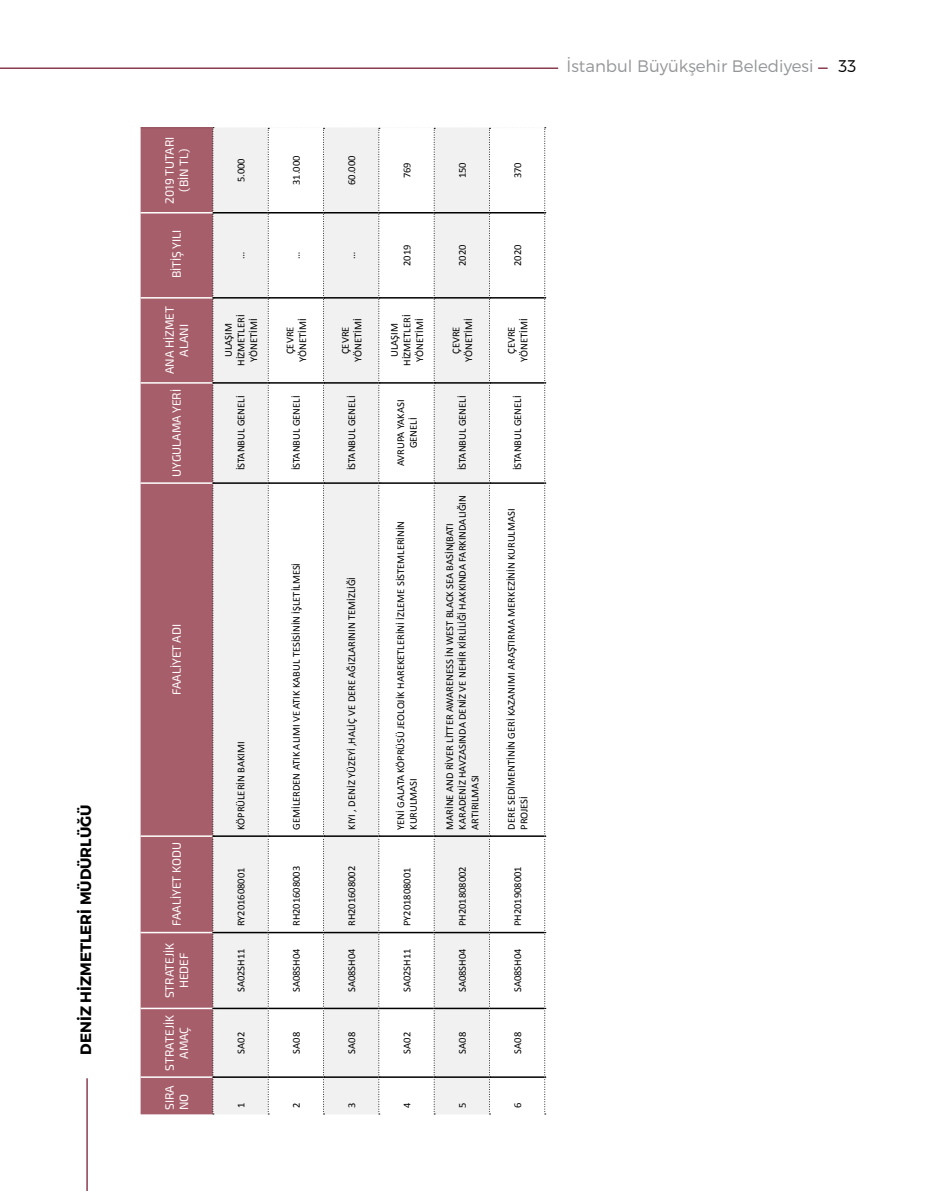
<style>
.page{position:relative;width:936px;height:1191px;background:#fff}
.page>*{position:absolute;margin:0;border:0;box-sizing:border-box;transform-origin:0 0}
.t1{font:300 16.95px "Montserrat";color:#000}
.t2{font:300 16.65px "Montserrat";color:#939598}
.t3{font:700 15px "Montserrat";color:#000}
.t4{font:12px/14.4px "Exo 2.0";color:#fff;text-align:center}
.t5{font:10.5px/12.6px "Calibri";color:#000;text-align:center}
</style>
<div class="page">
<hr style="left:0;top:67px;width:558px;height:2px;background:#8a3d4e">
<svg style="left:818px;top:67px;width:9px;height:2px"></svg>
<div style="left:141px;top:128px;width:71px;height:986px;background:#a75e6b"></div>
<hr style="left:141px;top:1076px;width:71px;height:1px;background:#fff">
<hr style="left:141px;top:1007px;width:71px;height:2px;background:#fff">
<hr style="left:141px;top:931px;width:71px;height:2px;background:#fff">
<hr style="left:141px;top:835px;width:71px;height:2px;background:#fff">
<hr style="left:141px;top:482px;width:71px;height:2px;background:#fff">
<hr style="left:141px;top:382px;width:71px;height:2px;background:#fff">
<hr style="left:141px;top:297px;width:71px;height:1px;background:#fff">
<svg style="left:212px;top:127px;width:333px;height:987px"></svg>
<hr style="left:141px;top:212px;width:71px;height:1px;background:#fff">
<hr style="left:141px;top:127px;width:71px;height:1px;background:#8a3d4e">
<hr style="left:86px;top:1078px;width:2px;height:113px;background:#8a3d4e">
<h3 class="t3" style="left:76px;top:1054px;width:252px;rotate:-90deg">DENİZ HİZMETLERİ MÜDÜRLÜĞÜ</h3>
<p class="t4" style="left:163px;top:204px;width:69px;rotate:-90deg">2019 TUTARI (BİN TL)</p>
<p class="t4" style="left:170px;top:278px;width:51px;rotate:-90deg">BİTİŞ YILI</p>
<p class="t4" style="left:163px;top:374px;width:69px;rotate:-90deg">ANA HİZMET<br>ALANI</p>
<p class="t4" style="left:170px;top:477px;width:89px;rotate:-90deg">UYGULAMA YERİ</p>
<p class="t5" style="left:235px;top:182px;width:25px;rotate:-90deg">5.000</p>
<p class="t5" style="left:290px;top:185px;width:31px;rotate:-90deg">31.000</p>
<p class="t5" style="left:235px;top:259px;width:9px;rotate:-90deg">…</p>
<p class="t5" style="left:290px;top:259px;width:9px;rotate:-90deg">…</p>
<p class="t5" style="left:222px;top:366px;width:53px;rotate:-90deg">ULAŞIM<br>HİZMETLERİ<br>YÖNETİMİ</p>
<p class="t5" style="left:284px;top:362px;width:45px;rotate:-90deg">ÇEVRE<br>YÖNETİMİ</p>
<p class="t5" style="left:235px;top:470px;width:76px;rotate:-90deg">İSTANBUL GENELİ</p>
<p class="t5" style="left:290px;top:470px;width:76px;rotate:-90deg">İSTANBUL GENELİ</p>
<p class="t4" style="left:170px;top:695px;width:73px;rotate:-90deg">FAALİYET ADI</p>
<p class="t4" style="left:170px;top:926px;width:85px;rotate:-90deg">FAALİYET KODU</p>
<p class="t4" style="left:163px;top:998px;width:57px;rotate:-90deg">STRATEJİK<br>HEDEF</p>
<p class="t4" style="left:163px;top:1070px;width:57px;rotate:-90deg">STRATEJİK<br>AMAÇ</p>
<p class="t4" style="left:163px;top:1110px;width:26px;text-align:left;rotate:-90deg">SIRA<br>NO</p>
<p class="t5" style="left:235px;top:829px;width:90px;rotate:-90deg">KÖPRÜLERİN BAKIMI</p>
<p class="t5" style="left:235px;top:926px;width:60px;rotate:-90deg">RY201608001</p>
<p class="t5" style="left:235px;top:992px;width:45px;rotate:-90deg">SA02SH11</p>
<p class="t5" style="left:235px;top:1053px;width:23px;rotate:-90deg">SA02</p>
<p class="t5" style="left:235px;top:1108px;width:7px;rotate:-90deg">1</p>
<p class="t5" style="left:290px;top:829px;width:268px;rotate:-90deg">GEMİLERDEN ATIK ALIMI VE ATIK KABUL TESİSİNİN İŞLETİLMESİ</p>
<p class="t5" style="left:290px;top:926px;width:62px;rotate:-90deg">RH201608003</p>
<p class="t5" style="left:290px;top:992px;width:45px;rotate:-90deg">SA08SH04</p>
<p class="t5" style="left:290px;top:1053px;width:23px;rotate:-90deg">SA08</p>
<p class="t5" style="left:290px;top:1108px;width:7px;rotate:-90deg">2</p>
<p class="t5" style="left:345px;top:185px;width:31px;rotate:-90deg">60.000</p>
<p class="t5" style="left:345px;top:259px;width:9px;rotate:-90deg">…</p>
<p class="t5" style="left:339px;top:362px;width:45px;rotate:-90deg">ÇEVRE<br>YÖNETİMİ</p>
<p class="t5" style="left:345px;top:470px;width:76px;rotate:-90deg">İSTANBUL GENELİ</p>
<p class="t5" style="left:345px;top:829px;width:254px;rotate:-90deg">KIYI , DENİZ YÜZEYİ ,HALİÇ VE DERE AĞIZLARININ TEMİZLİĞİ</p>
<p class="t5" style="left:345px;top:926px;width:62px;rotate:-90deg">RH201608002</p>
<p class="t5" style="left:345px;top:992px;width:45px;rotate:-90deg">SA08SH04</p>
<p class="t5" style="left:345px;top:1053px;width:23px;rotate:-90deg">SA08</p>
<p class="t5" style="left:345px;top:1108px;width:7px;rotate:-90deg">3</p>
<p class="t5" style="left:400px;top:178px;width:17px;rotate:-90deg">769</p>
<p class="t5" style="left:456px;top:178px;width:17px;rotate:-90deg">150</p>
<p class="t5" style="left:400px;top:266px;width:23px;rotate:-90deg">2019</p>
<p class="t5" style="left:388px;top:366px;width:53px;rotate:-90deg">ULAŞIM<br>HİZMETLERİ<br>YÖNETİMİ</p>
<p class="t5" style="left:394px;top:466px;width:68px;rotate:-90deg">AVRUPA YAKASI<br>GENELİ</p>
<p class="t5" style="left:394px;top:829px;width:310px;text-align:left;rotate:-90deg">YENİ GALATA KÖPRÜSÜ JEOLOJİK HAREKETLERİNİ İZLEME SİSTEMLERİNİN<br>KURULMASI</p>
<p class="t5" style="left:400px;top:926px;width:60px;rotate:-90deg">PY201808001</p>
<p class="t5" style="left:400px;top:992px;width:45px;rotate:-90deg">SA02SH11</p>
<p class="t5" style="left:400px;top:1053px;width:23px;rotate:-90deg">SA02</p>
<p class="t5" style="left:400px;top:1108px;width:7px;rotate:-90deg">4</p>
<p class="t5" style="left:456px;top:266px;width:23px;rotate:-90deg">2020</p>
<p class="t5" style="left:449px;top:362px;width:45px;rotate:-90deg">ÇEVRE<br>YÖNETİMİ</p>
<p class="t5" style="left:456px;top:470px;width:76px;rotate:-90deg">İSTANBUL GENELİ</p>
<p class="t5" style="left:443px;top:829px;width:336px;text-align:left;rotate:-90deg">MARİNE AND RİVER LİTTER AWARENESS İN WEST BLACK SEA BASİN(BATI<br>KARADENİZ HAVZASINDA DENİZ VE NEHİR KİRLİLİĞİ HAKKINDA FARKINDALIĞIN<br>ARTIRILMASI</p>
<p class="t5" style="left:456px;top:926px;width:61px;rotate:-90deg">PH201808002</p>
<p class="t5" style="left:456px;top:992px;width:45px;rotate:-90deg">SA08SH04</p>
<p class="t5" style="left:456px;top:1053px;width:23px;rotate:-90deg">SA08</p>
<p class="t5" style="left:456px;top:1108px;width:7px;rotate:-90deg">5</p>
<p class="t5" style="left:511px;top:178px;width:17px;rotate:-90deg">370</p>
<p class="t5" style="left:511px;top:266px;width:23px;rotate:-90deg">2020</p>
<p class="t5" style="left:505px;top:362px;width:45px;rotate:-90deg">ÇEVRE<br>YÖNETİMİ</p>
<p class="t5" style="left:511px;top:470px;width:76px;rotate:-90deg">İSTANBUL GENELİ</p>
<p class="t5" style="left:505px;top:829px;width:322px;text-align:left;rotate:-90deg">DERE SEDİMENTİNİN GERİ KAZANIMI ARAŞTIRMA MERKEZİNİN KURULMASI<br>PROJESİ</p>
<p class="t5" style="left:511px;top:926px;width:61px;rotate:-90deg">PH201908001</p>
<p class="t5" style="left:511px;top:992px;width:45px;rotate:-90deg">SA08SH04</p>
<p class="t5" style="left:511px;top:1053px;width:23px;rotate:-90deg">SA08</p>
<p class="t5" style="left:511px;top:1108px;width:7px;rotate:-90deg">6</p>
<h2 class="t2" style="left:566px;top:56px;width:248px">İstanbul Büyükşehir Belediyesi</h2>
<h1 class="t1" style="left:838px;top:56px;width:19px">33</h1>
</div>
